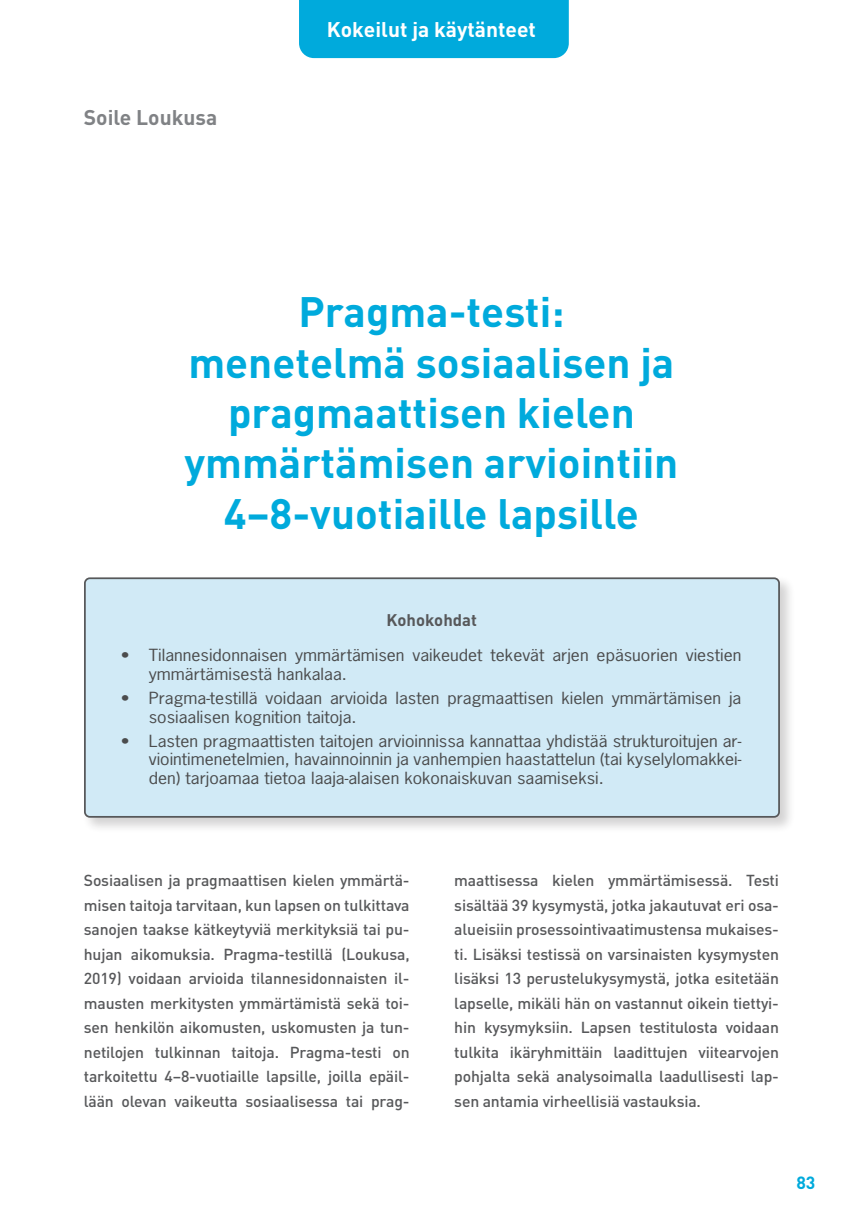
<style>
.page{position:relative;width:859px;height:1221px;background:#fff}
.page>*{position:absolute;margin:0;border:0;box-sizing:border-box;transform-origin:0 0}
.Jutun_pääotsikko{font:700 42px/50.4px "DIN Pro";color:#00aadc;text-align:center}
.t1{font:700 21px "DIN Pro";color:#fff}
.Artikkelin_Kirjoitta{font:700 21px "DIN Pro";color:#808285}
.t2{font:700 17.5px "DIN Pro";color:#00aadc}
.Taulukon_otsikko{font:700 16.62px "DIN Pro";color:#57585a}
.Tiivistelmä{font:500 15.75px/24.5px "DIN Pro";letter-spacing:-.01em;color:#57585a;text-align:justify}
.t3{font:15.75px/18.9px "News Gothic Std";color:#4b4c4d;scale:1.12 1}
</style>
<div class="page">
<div style="left:299px;top:0;width:269px;height:58px;background:#00aadc"></div>
<div style="left:82px;top:575px;width:712px;height:258px;background:#231f20;opacity:.2"></div>
<div style="left:85px;top:578px;width:693px;height:238px;background:#d1eaf6;border-radius:5px"></div>
<div style="left:84px;top:577px;width:695px;height:240px;border:2px solid #57585a;border-radius:5px"></div>
<p class="Artikkelin_Kirjoitta" style="left:84px;top:103px;width:135px">Soile Loukusa</p>
<p class="t1" style="left:327px;top:15px;width:210px">Kokeilut ja käytänteet</p>
<p class="Jutun_pääotsikko" style="left:184px;top:285px;width:495px">Pragma-testi: menetelmä sosiaalisen ja pragmaattisen kielen ymmärtämisen arviointiin<br>4–8-vuotiaille lapsille</p>
<p class="Taulukon_otsikko" style="left:386px;top:608px;width:92px">Kohokohdat</p>
<p class="t3" style="left:149px;top:645px;width:530px;text-indent:-28px">• Tilannesidonnaisen ymmärtämisen vaikeudet tekevät arjen epäsuorien viestien ymmärtämisestä hankalaa.</p>
<p class="t3" style="left:149px;top:688px;width:530px;text-indent:-28px">• Pragma-testillä voidaan arvioida lasten pragmaattisen kielen ymmärtämisen ja sosiaalisen kognition taitoja.</p>
<p class="t3" style="left:149px;top:731px;width:530px;text-align:justify;text-indent:-28px">• Lasten pragmaattisten taitojen arvioinnissa kannattaa yhdistää strukturoitujen ar&shy;viointimenetelmien, havainnoinnin ja vanhempien haastattelun (tai kyselylomakkei&shy;den) tarjoamaa tietoa laaja-alaisen kokonaiskuvan saamiseksi.</p>
<p class="Tiivistelmä" style="left:84px;top:867px;width:327px">Sosiaalisen ja pragmaattisen kielen ymmärtä&shy;misen taitoja tarvitaan, kun lapsen on tulkittava sanojen taakse kätkeytyviä merkityksiä tai pu&shy;hujan aikomuksia. Pragma-testillä (Loukusa, 2019) voidaan arvioida tilannesidonnaisten il&shy;mausten merkitysten ymmärtämistä sekä toi&shy;sen henkilön aikomusten, uskomusten ja tun&shy;netilojen tulkinnan taitoja. Pragma-testi on tarkoitettu 4–8-vuotiaille lapsille, joilla epäil&shy;lään olevan vaikeutta sosiaalisessa tai prag-</p>
<p class="Tiivistelmä" style="left:454px;top:867px;width:326px">maattisessa kielen ymmärtämisessä. Testi sisältää 39 kysymystä, jotka jakautuvat eri osa&shy;alueisiin prosessointivaatimustensa mukaises&shy;ti. Lisäksi testissä on varsinaisten kysymysten lisäksi 13 perustelukysymystä, jotka esitetään lapselle, mikäli hän on vastannut oikein tiettyi&shy;hin kysymyksiin. Lapsen testitulosta voidaan tulkita ikäryhmittäin laadittujen viitearvojen pohjalta sekä analysoimalla laadullisesti lap&shy;sen antamia virheellisiä vastauksia.</p>
<p class="t2" style="left:796px;top:1170px;width:21px">83</p>
</div>
